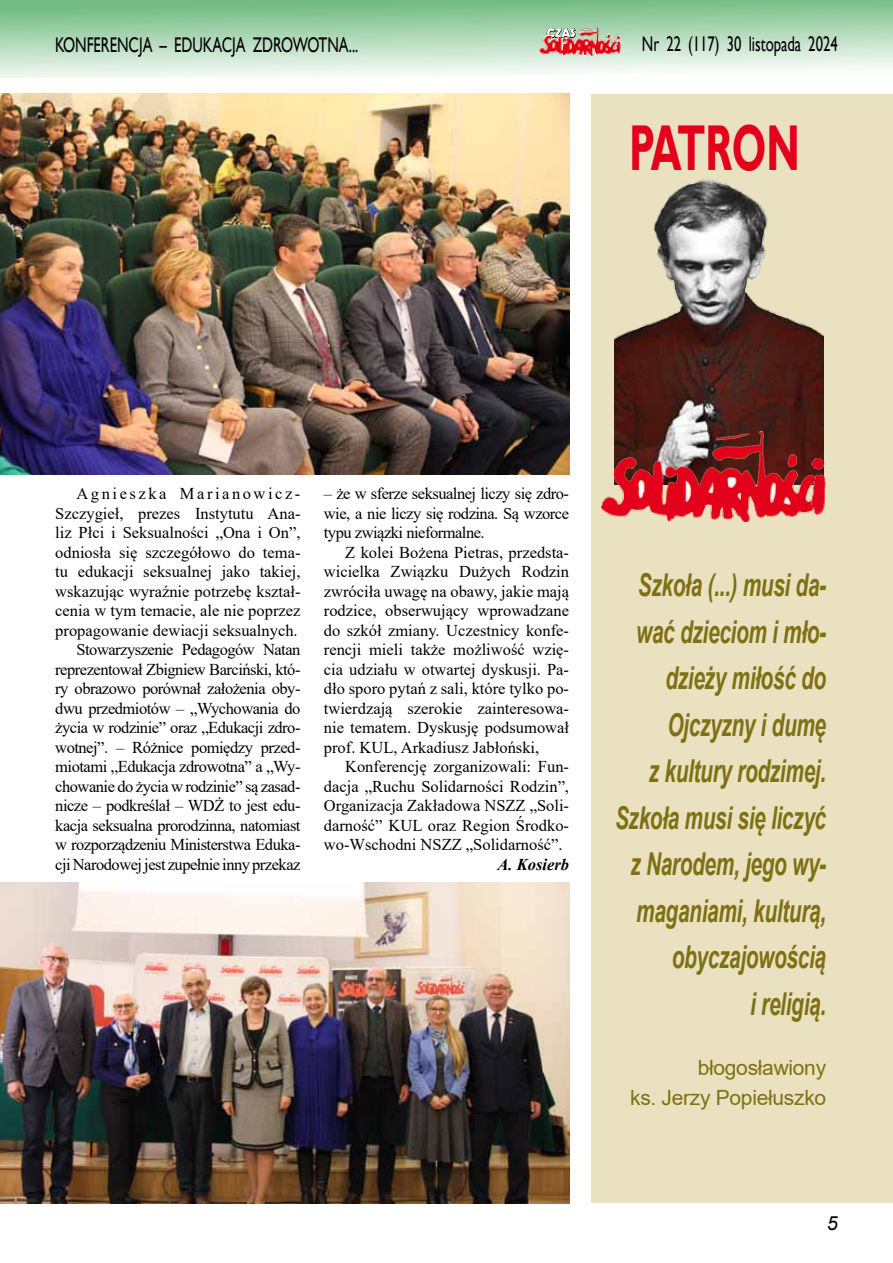
<style>
.page{position:relative;width:893px;height:1263px;background:#fff}
.page>*{position:absolute;margin:0;border:0;box-sizing:border-box;transform-origin:0 0}
.t1{font:700 64.8px "Gill Sans";letter-spacing:-.015em;color:#e2001a;scale:.61 1}
.t2{font:italic 700 31.5px/46.5px "Arial";letter-spacing:-.015em;color:#7e7114;text-align:right;scale:.66 1}
.t3{font:21.15px "Gill Sans";color:#000;scale:.69 1}
.t4{font:21px/30px "Arial";letter-spacing:-.015em;color:#7e7114;text-align:right}
.t5{font:italic 19.5px "Arial";color:#000}
.t6{font:16.5px/19.5px "Times New Roman";letter-spacing:-.03em;color:#000;text-align:justify}
.t7{font:italic 700 16.5px "Times New Roman";color:#000}
.t8{font:700 12.6px "Berlin Sans FB Demi";color:#fff}
</style>
<div class="page">
<div style="left:0;top:0;width:893px;height:78px;background:linear-gradient(to bottom,#70ba7f,#fafcfb)"></div>
<svg style="left:547px;top:26px;width:28px;height:2px"></svg>
<img style="left:537px;top:29px;width:85px;height:27px">
<img style="left:578px;top:27px;width:22px;height:1px">
<img style="left:539px;top:28px;width:81px;height:27px">
<div style="left:591px;top:94px;width:302px;height:1108px;background:#eae1c0"></div>
<img style="left:614px;top:179px;width:209px;height:280px">
<img style="left:601px;top:431px;width:215px;height:91px">
<img style="left:812px;top:459px;width:13px;height:55px">
<img style="left:0;top:882px;width:570px;height:321px">
<img style="left:0;top:94px;width:569px;height:380px">
<p class="t8" style="left:547px;top:26px;width:30px">CZAS</p>
<p class="t3" style="left:55px;top:33px;width:441px">KONFERENCJA – EDUKACJA ZDROWOTNA...</p>
<p class="t3" style="left:642px;top:32px;width:285px">NR 22 (117) 30 LISTOPADA 2024</p>
<h1 class="t1" style="left:629px;top:109px;width:281px">PATRON</h1>
<p class="t6" style="left:55px;top:483px;width:247px;text-align:right">Agnieszka Marianowicz-Szczygieł, prezes Instytutu Ana&shy;liz Płci i Seksualności „Ona i On”, odniosła się szczegółowo do tema&shy;tu edukacji seksualnej jako takiej, wskazując wyraźnie potrzebę kształ&shy;cenia w tym temacie, ale nie poprzez propagowanie dewiacji seksualnych.<br>Stowarzyszenie Pedagogów Natan reprezentował Zbigniew Barciński, któ&shy;ry obrazowo porównał założenia oby&shy;dwu przedmiotów – „Wychowania do życia w rodzinie” oraz „Edukacji zdro&shy;wotnej”. – Różnice pomiędzy przed&shy;miotami „Edukacja zdrowotna” a „Wy&shy;chowanie do życia w rodzinie” są zasad&shy;nicze – podkreślał – WDŻ to jest edu&shy;kacja seksualna prorodzinna, natomiast w rozporządzeniu Ministerstwa Eduka&shy;cji Narodowej jest zupełnie inny przekaz</p>
<p class="t6" style="left:324px;top:483px;width:247px">– że w sferze seksualnej liczy się zdro&shy;wie, a nie liczy się rodzina. Są wzorce typu związki nieformalne.</p>
<p class="t6" style="left:324px;top:542px;width:247px;text-indent:21px">Z kolei Bożena Pietras, przedsta&shy;wicielka Związku Dużych Rodzin zwróciła uwagę na obawy, jakie mają rodzice, obserwujący wprowadzane do szkół zmiany. Uczestnicy konfe&shy;rencji mieli także możliwość wzię&shy;cia udziału w otwartej dyskusji. Pa&shy;dło sporo pytań z sali, które tylko po&shy;twierdzają szerokie zainteresowa&shy;nie tematem. Dyskusję podsumował prof. KUL, Arkadiusz Jabłoński,</p>
<p class="t6" style="left:324px;top:756px;width:247px;text-indent:21px">Konferencję zorganizowali: Fun&shy;dacja „Ruchu Solidarności Rodzin”, Organizacja Zakładowa NSZZ „Soli&shy;darność” KUL oraz Region Środko&shy;wo-Wschodni NSZZ „Solidarność”.</p>
<p class="t7" style="left:498px;top:852px;width:73px">A. Kosierb</p>
<h2 class="t2" style="left:615px;top:563px;width:322px">Szkoła (...) musi da&shy;wać dzieciom i mło&shy;dzieży miłość do<br>Ojczyzny i dumę<br>z kultury rodzimej.<br>Szkoła musi się liczyć z Narodem, jego wy&shy;maganiami, kulturą, obyczajowością<br>i religią.</h2>
<p class="t4" style="left:630px;top:1052px;width:198px">błogosławiony<br>ks. Jerzy Popiełuszko</p>
<p class="t5" style="left:827px;top:1211px;width:12px">5</p>
</div>
